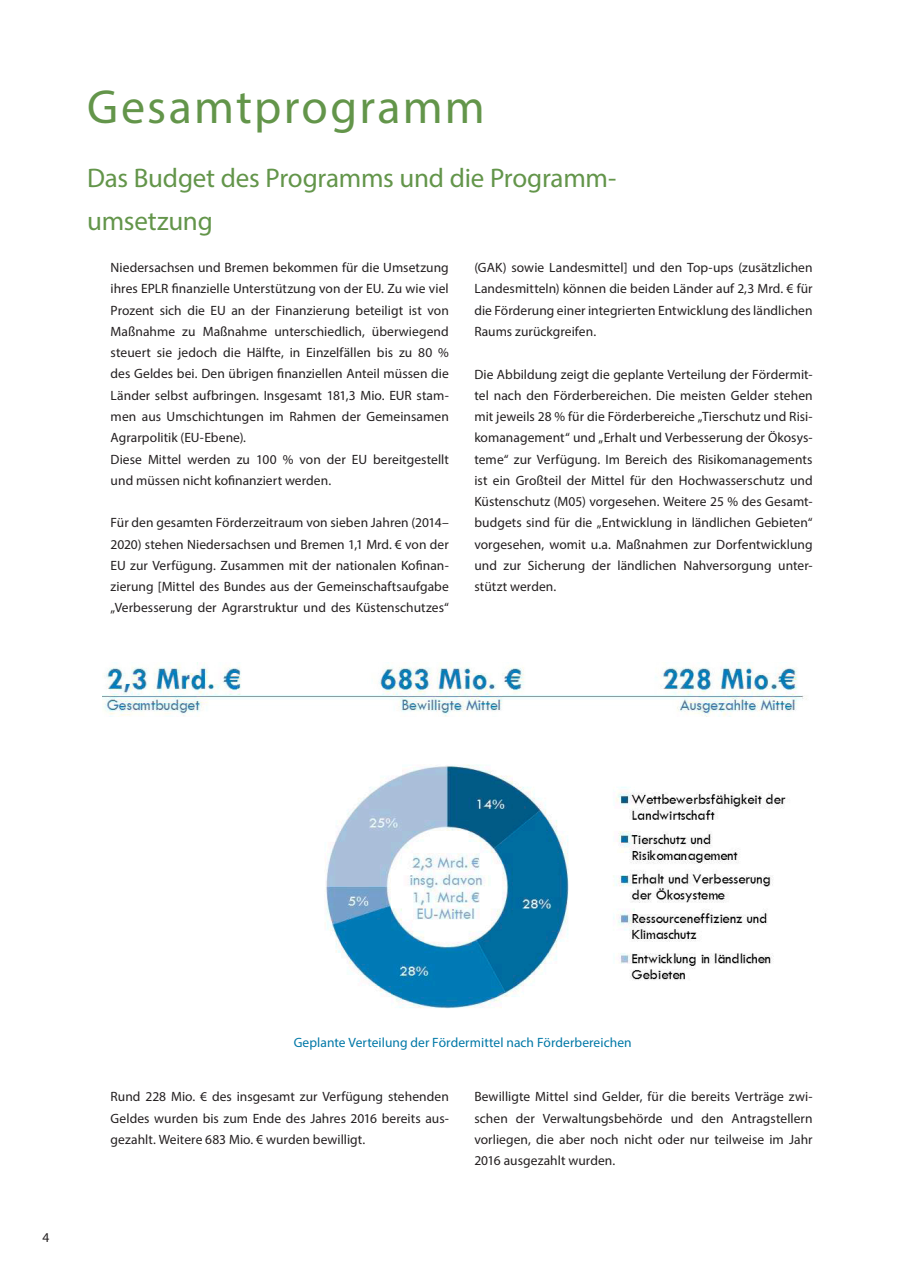
<style>
.page{position:relative;width:902px;height:1280px;background:#fff}
.page>*{position:absolute;margin:0;border:0;box-sizing:border-box;transform-origin:0 0}
.t1{font:48px "Myriad Pro";letter-spacing:.045em;color:#63954a}
.t2{font:27px/42.5px "Myriad Pro";letter-spacing:-.01em;color:#63954a}
.t3{font:13.5px/21.3px "Myriad Pro";letter-spacing:.005em;color:#231f20;text-align:justify}
.t4{font:13.5px "Myriad Pro";letter-spacing:.005em;color:#0078a7}
</style>
<div class="page">
<img style="left:325px;top:764px;width:461px;height:245px">
<img style="left:102px;top:662px;width:705px;height:55px">
<h1 class="t1" style="left:87px;top:78px;width:399px">Gesamtprogramm</h1>
<h2 class="t2" style="left:87px;top:156px;width:531px">Das Budget des Programms und die Programm&shy;umsetzung</h2>
<p class="t3" style="left:111px;top:257px;width:340px;text-align:left">Niedersachsen und Bremen bekommen für die Umsetzung ihres EPLR finanzielle Unterstützung von der EU. Zu wie viel Prozent sich die EU an der Finanzierung beteiligt ist von Maßnahme zu Maßnahme unterschiedlich, überwiegend steuert sie jedoch die Hälfte, in Einzelfällen bis zu 80 % des Geldes bei. Den übrigen finanziellen Anteil müssen die Länder selbst aufbringen. Insgesamt 181,3 Mio. EUR stam&shy;men aus Umschichtungen im Rahmen der Gemeinsamen Agrarpolitik (EU-Ebene).<br>Diese Mittel werden zu 100 % von der EU bereitgestellt und müssen nicht kofinanziert werden.</p>
<p class="t3" style="left:111px;top:512px;width:340px">Für den gesamten Förderzeitraum von sieben Jahren (2014– 2020) stehen Niedersachsen und Bremen 1,1 Mrd. € von der EU zur Verfügung. Zusammen mit der nationalen Kofinan&shy;zierung [Mittel des Bundes aus der Gemeinschaftsaufgabe „Verbesserung der Agrarstruktur und des Küstenschutzes“</p>
<p class="t3" style="left:474px;top:257px;width:340px">(GAK) sowie Landesmittel] und den Top-ups (zusätzlichen Landesmitteln) können die beiden Länder auf 2,3 Mrd. € für die Förderung einer integrierten Entwicklung des ländlichen Raums zurückgreifen.</p>
<p class="t3" style="left:474px;top:363px;width:340px">Die Abbildung zeigt die geplante Verteilung der Fördermit&shy;tel nach den Förderbereichen. Die meisten Gelder stehen mit jeweils 28 % für die Förderbereiche „Tierschutz und Risi&shy;komanagement“ und „Erhalt und Verbesserung der Ökosys&shy;teme“ zur Verfügung. Im Bereich des Risikomanagements ist ein Großteil der Mittel für den Hochwasserschutz und Küstenschutz (M05) vorgesehen. Weitere 25 % des Gesamt&shy;budgets sind für die „Entwicklung in ländlichen Gebieten“ vorgesehen, womit u.a. Maßnahmen zur Dorfentwicklung und zur Sicherung der ländlichen Nahversorgung unter&shy;stützt werden.</p>
<p class="t3" style="left:43px;top:1226px;width:8px">4</p>
<p class="t4" style="left:294px;top:1034px;width:339px">Geplante Verteilung der Fördermittel nach Förderbereichen</p>
<p class="t3" style="left:111px;top:1086px;width:340px">Rund 228 Mio. € des insgesamt zur Verfügung stehenden Geldes wurden bis zum Ende des Jahres 2016 bereits aus&shy;gezahlt. Weitere 683 Mio. € wurden bewilligt.</p>
<p class="t3" style="left:474px;top:1086px;width:340px">Bewilligte Mittel sind Gelder, für die bereits Verträge zwi&shy;schen der Verwaltungsbehörde und den Antragstellern vorliegen, die aber noch nicht oder nur teilweise im Jahr 2016 ausgezahlt wurden.</p>
</div>
